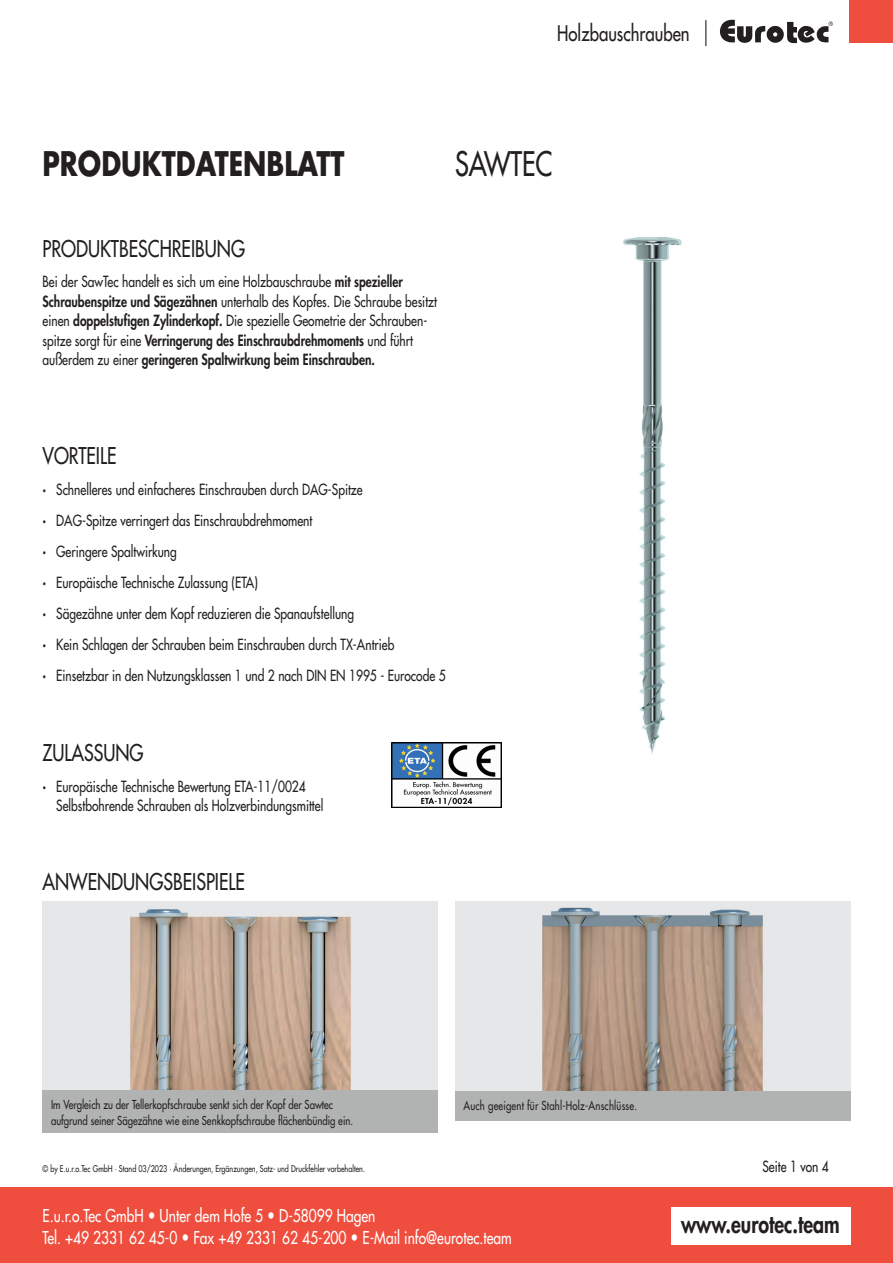
<style>
.page{position:relative;width:893px;height:1263px;background:#fff}
.page>*{position:absolute;margin:0;border:0;box-sizing:border-box;transform-origin:0 0}
.t1{font:700 33px "Futura Std";color:#231f20;scale:.8 1}
.t2{font:500 33px "Futura Std";letter-spacing:-.005em;color:#231f20;scale:.78 1}
.t3{font:800 24.3px "Futura Std";color:#231f20;scale:.8 1}
.t4{font:500 22.5px "Futura Std";color:#231f20;scale:.8 1}
.t5{font:500 21px "Futura Std";color:#231f20;scale:.8 1}
.t6{font:500 17.25px/22.5px "Futura Std";color:#fff;scale:.8 1}
.t7{font:500 15px/30.9px "Futura Std";color:#231f20;scale:.8 1}
.t8{font:500 12px/16.5px "Futura Std";color:#231f20;scale:.8 1}
.t9{font:500 12px "Futura Std";letter-spacing:.02em;color:#231f20;scale:.8 1}
.t10{font:500 9px "Futura Std";color:#231f20;scale:.8 1}
.s1{font-weight:800}
.s2{font-weight:800;font-size:16.5px}
</style>
<div class="page">
<div style="left:0;top:1187px;width:893px;height:76px;background:#ef4d3d"></div>
<div style="left:671px;top:1208px;width:179px;height:37px;background:#fff"></div>
<div style="left:849px;top:0;width:44px;height:43px;background:#ef4d3d"></div>
<svg style="left:720px;top:20px;width:113px;height:24px"></svg>
<svg style="left:705px;top:20px;width:1px;height:26px"></svg>
<img style="left:391px;top:742px;width:111px;height:65px">
<img style="left:43px;top:902px;width:395px;height:189px">
<img style="left:455px;top:902px;width:395px;height:189px">
<div style="left:43px;top:1091px;width:395px;height:42px;background:#b1b3b3"></div>
<div style="left:455px;top:1091px;width:395px;height:29px;background:#b1b3b3"></div>
<img style="left:623px;top:237px;width:59px;height:517px">
<h3 class="t5" style="left:557px;top:20px;width:167px">Holzbauschrauben</h3>
<h1 class="t1" style="left:43px;top:142px;width:379px">PRODUKTDATENBLATT</h1>
<h1 class="t2" style="left:455px;top:143px;width:126px">SAWTEC</h1>
<h3 class="t4" style="left:43px;top:234px;width:255px">PRODUKTBESCHREIBUNG</h3>
<p class="t7" style="left:43px;top:272px;width:495px;line-height:19.5px">Bei der SawTec handelt es sich um eine Holzbauschraube <span class="s1">mit spezieller Schraubenspitze und Sägezähnen</span> unterhalb des Kopfes. Die Schraube besitzt einen <span class="s1">doppelstufigen Zylinderkopf.</span> Die spezielle Geometrie der Schrauben&shy;spitze sorgt für eine <span class="s1">Verringerung des Einschraubdrehmoments</span> und führt außerdem zu einer <span class="s1">geringeren Spaltwirkung beim Einschrauben.</span></p>
<h3 class="t4" style="left:43px;top:442px;width:94px">VORTEILE</h3>
<p class="t7" style="left:43px;top:474px;width:505px"><span class="s2">·</span> Schnelleres und einfacheres Einschrauben durch DAG-Spitze<br><span class="s2">·</span> DAG-Spitze verringert das Einschraubdrehmoment<br><span class="s2">·</span> Geringere Spaltwirkung<br><span class="s2">·</span> Europäische Technische Zulassung (ETA)<br><span class="s2">·</span> Sägezähne unter dem Kopf reduzieren die Spanaufstellung<br><span class="s2">·</span> Kein Schlagen der Schrauben beim Einschrauben durch TX-Antrieb<br><span class="s2">·</span> Einsetzbar in den Nutzungsklassen 1 und 2 nach DIN EN 1995 - Eurocode 5</p>
<h3 class="t4" style="left:43px;top:738px;width:128px">ZULASSUNG</h3>
<p class="t7" style="left:56px;top:776px;width:335px;line-height:19.5px;text-indent:-14px"><span class="s2">·</span> Europäische Technische Bewertung ETA-11/0024<br>Selbstbohrende Schrauben als Holzverbindungsmittel</p>
<h3 class="t4" style="left:43px;top:868px;width:254px">ANWENDUNGSBEISPIELE</h3>
<p class="t8" style="left:51px;top:1096px;width:379px">Im Vergleich zu der Tellerkopfschraube senkt sich der Kopf der Sawtec aufgrund seiner Sägezähne wie eine Senkkopfschraube flächenbündig ein.</p>
<p class="t9" style="left:463px;top:1098px;width:218px">Auch geeigent für Stahl-Holz-Anschlüsse.</p>
<p class="t10" style="left:43px;top:1163px;width:405px">© by E.u.r.o.Tec GmbH · Stand 03/2023 · Änderungen, Ergänzungen, Satz- und Druckfehler vorbehalten.</p>
<p class="t7" style="left:762px;top:1151px;width:85px">Seite 1 von 4</p>
<p class="t6" style="left:43px;top:1204px;width:588px">E.u.r.o.Tec GmbH <span class="s1">•</span> Unter dem Hofe 5 <span class="s1">•</span> D-58099 Hagen<br>Tel. +49 2331 62 45-0 <span class="s1">•</span> Fax +49 2331 62 45-200 <span class="s1">•</span> E-Mail info@eurotec.team</p>
<h2 class="t3" style="left:681px;top:1208px;width:200px">www.eurotec.team</h2>
</div>
